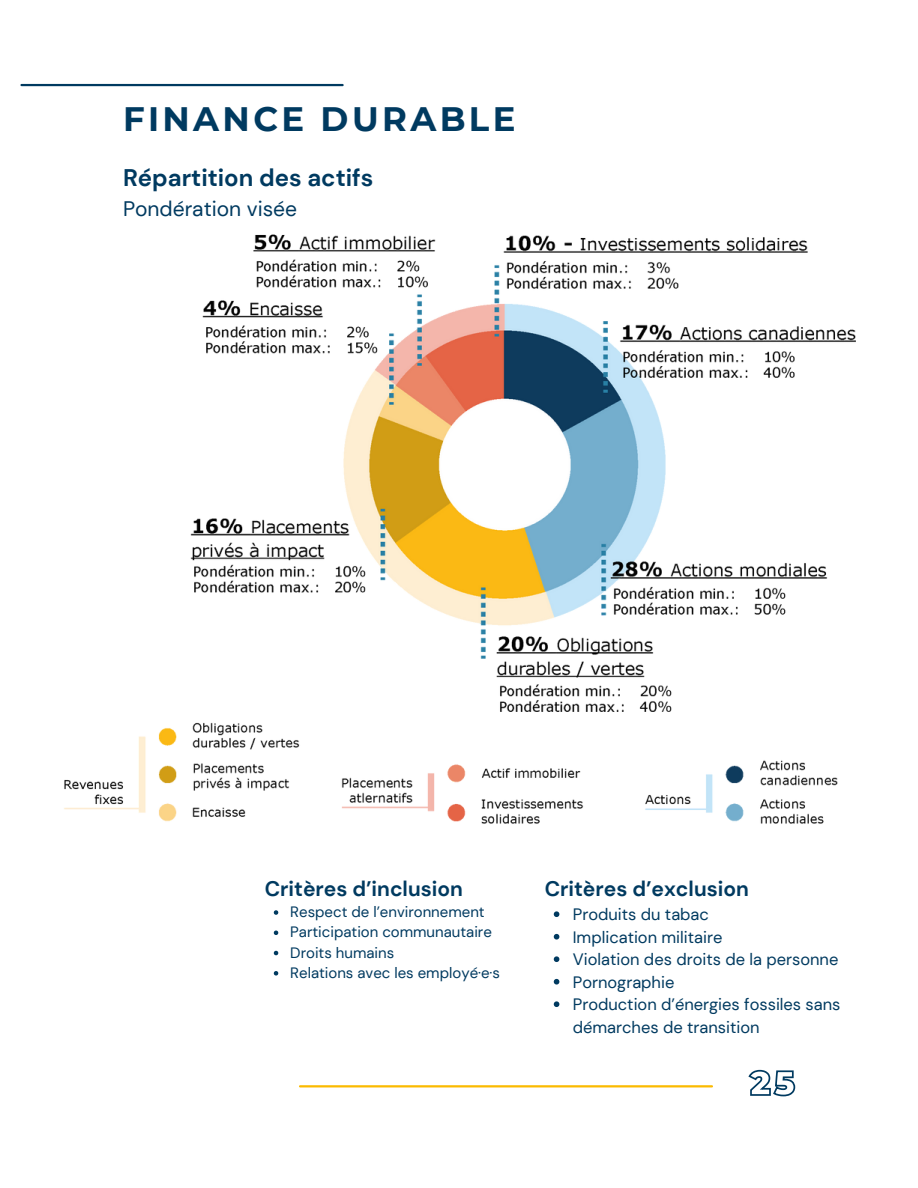
<style>
.page{position:relative;width:918px;height:1188px;background:#fff}
.page>*{position:absolute;margin:0;border:0;box-sizing:border-box;transform-origin:0 0}
.t1{font:700 33.9px "Montserrat";letter-spacing:.1em;color:#003a60}
.t2{font:700 24px "DM Sans";color:#003a60}
.t3{font:700 21px "DM Sans";color:#003a60}
.t4{font:21px "DM Sans";color:#003a60}
.t5{font:16.5px/22.5px "DM Sans";color:#003a60}
.t6{font:15px "DM Sans";color:#003a60}
</style>
<div class="page">
<hr style="left:21px;top:84px;width:322px;height:2px;background:#003a60">
<hr style="left:300px;top:1085px;width:412px;height:2px;background:#fbba00">
<img style="left:64px;top:234px;width:791px;height:590px">
<svg style="left:748px;top:1069px;width:48px;height:28px"></svg>
<svg style="left:274px;top:910px;width:4px;height:5px"></svg>
<svg style="left:274px;top:931px;width:4px;height:4px"></svg>
<svg style="left:274px;top:951px;width:4px;height:4px"></svg>
<svg style="left:274px;top:971px;width:4px;height:5px"></svg>
<svg style="left:554px;top:911px;width:5px;height:6px"></svg>
<svg style="left:554px;top:934px;width:5px;height:6px"></svg>
<svg style="left:554px;top:956px;width:5px;height:6px"></svg>
<svg style="left:554px;top:979px;width:5px;height:6px"></svg>
<svg style="left:554px;top:1001px;width:5px;height:6px"></svg>
<p class="t1" style="left:123px;top:98px;width:394px">FINANCE DURABLE</p>
<p class="t2" style="left:123px;top:162px;width:252px">Répartition des actifs</p>
<p class="t4" style="left:123px;top:195px;width:176px">Pondération visée</p>
<p class="t3" style="left:265px;top:875px;width:200px">Critères d’inclusion</p>
<p class="t6" style="left:290px;top:902px;width:196px">Respect de l’environnement</p>
<p class="t6" style="left:290px;top:922px;width:203px">Participation communautaire</p>
<p class="t6" style="left:290px;top:943px;width:105px">Droits humains</p>
<p class="t6" style="left:290px;top:963px;width:211px">Relations avec les employé·e·s</p>
<p class="t3" style="left:545px;top:875px;width:206px">Critères d’exclusion</p>
<p class="t5" style="left:573px;top:904px;width:138px">Produits du tabac</p>
<p class="t5" style="left:573px;top:926px;width:151px">Implication militaire</p>
<p class="t5" style="left:573px;top:949px;width:267px">Violation des droits de la personne</p>
<p class="t5" style="left:573px;top:971px;width:103px">Pornographie</p>
<p class="t5" style="left:573px;top:994px;width:269px">Production d’énergies fossiles sans démarches de transition</p>
</div>
